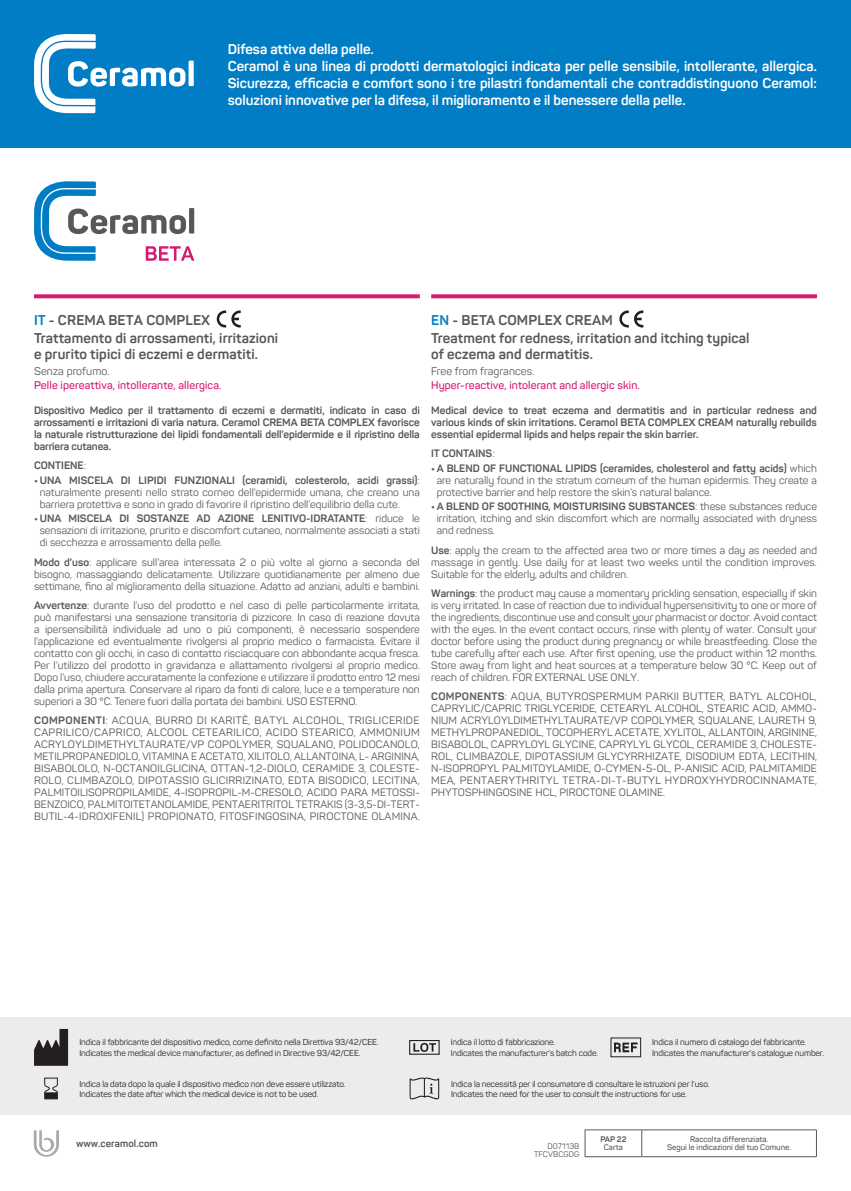
<style>
.page{position:relative;width:851px;height:1191px;background:#fff}
.page>*{position:absolute;margin:0;border:0;box-sizing:border-box;transform-origin:0 0}
.t1{font:700 14px/17px "Panton";color:#fff}
.t2{font:700 14px/18.8px "Panton";letter-spacing:.01em;color:#57585a}
.t3{font:600 11px "Panton";letter-spacing:.01em;color:#d51a70}
.t4{font:11px "Panton";letter-spacing:.01em;color:#57585a}
.t5{font:10.6px/12px "Panton";color:#57585a;text-align:justify}
.t6{font:700 10.6px/12px "Panton";color:#57585a;text-align:justify}
.t7{font:700 10px "Panton";letter-spacing:.01em;color:#57585a}
.t8{font:8.4px/10.2px "Panton";letter-spacing:-.01em;color:#231f20}
.t9{font:600 8px/8px "Panton";color:#57585a;text-align:center}
.t10{font:8px/8px "Panton";letter-spacing:.01em;color:#57585a;text-align:right}
.t11{font:700 8px "Panton";color:#57585a}
.s1{color:#007dc5}
.s2{font-weight:400}
.s3{font-weight:700}
</style>
<div class="page">
<div style="left:0;top:1017px;width:850px;height:98px;background:#ececee"></div>
<svg style="left:34px;top:1029px;width:34px;height:36px"></svg>
<svg style="left:44px;top:1077px;width:14px;height:22px"></svg>
<svg style="left:413px;top:1043px;width:23px;height:9px"></svg>
<div style="left:409px;top:1040px;width:30px;height:14px;border:1px solid #231f20"></div>
<div style="left:610px;top:1037px;width:31px;height:20px;border:1px solid #231f20"></div>
<svg style="left:614px;top:1042px;width:23px;height:10px"></svg>
<svg style="left:409px;top:1077px;width:30px;height:22px"></svg>
<svg style="left:584px;top:1130px;width:1px;height:26px"></svg>
<hr style="left:584px;top:1129px;width:57px;height:1px;background:#57585a">
<hr style="left:584px;top:1156px;width:57px;height:1px;background:#57585a">
<svg style="left:641px;top:1130px;width:1px;height:26px"></svg>
<hr style="left:641px;top:1129px;width:175px;height:1px;background:#57585a">
<svg style="left:816px;top:1130px;width:1px;height:26px"></svg>
<hr style="left:641px;top:1156px;width:175px;height:1px;background:#57585a">
<svg style="left:34px;top:1130px;width:25px;height:26px"></svg>
<div style="left:0;top:0;width:850px;height:148px;background:#007dc5"></div>
<div style="left:188px;top:61px;width:6px;height:25px;background:#fff"></div>
<svg style="left:34px;top:34px;width:151px;height:79px"></svg>
<svg style="left:34px;top:294px;width:386px;height:4px;background:#d82b7b"></svg>
<svg style="left:217px;top:310px;width:24px;height:17px"></svg>
<svg style="left:431px;top:294px;width:385px;height:4px;background:#d82b7b"></svg>
<svg style="left:619px;top:310px;width:24px;height:17px"></svg>
<svg style="left:34px;top:181px;width:160px;height:80px"></svg>
<p class="t1" style="left:228px;top:41px;width:590px">Difesa attiva della pelle.<br>Ceramol è una linea di prodotti dermatologici indicata per pelle sensibile, intollerante, allergica.<br>Sicurezza, efficacia e comfort sono i tre pilastri fondamentali che contraddistinguono Ceramol: soluzioni innovative per la difesa, il miglioramento e il benessere della pelle.</p>
<h1 class="t2" style="left:34px;top:310px;width:245px"><span class="s1">IT</span> - CREMA BETA COMPLEX<br>Trattamento di arrossamenti, irritazioni</h1>
<h1 class="t2" style="left:34px;top:345px;width:225px">e prurito tipici di eczemi e dermatiti.</h1>
<p class="t4" style="left:34px;top:365px;width:77px">Senza profumo.</p>
<p class="t3" style="left:34px;top:378px;width:189px">Pelle ipereattiva, intollerante, allergica.</p>
<p class="t6" style="left:34px;top:404px;width:387px">Dispositivo Medico per il trattamento di eczemi e dermatiti, indicato in caso di arrossamenti e irritazioni di varia natura. Ceramol CREMA BETA COMPLEX favorisce la naturale ristrutturazione dei lipidi fondamentali dell’epidermide e il ripristino della barriera cutanea.</p>
<p class="t6" style="left:34px;top:459px;width:53px">CONTIENE<span class="s2">:</span></p>
<p class="t5" style="left:40px;top:474px;width:381px;text-indent:-6px"><span class="s3">• UNA MISCELA DI LIPIDI FUNZIONALI (ceramidi, colesterolo, acidi grassi)</span>: naturalmente presenti nello strato corneo dell’epidermide umana, che creano una barriera protettiva e sono in grado di favorire il ripristino dell’equilibrio della cute.</p>
<p class="t5" style="left:40px;top:512px;width:381px;text-indent:-6px"><span class="s3">• UNA MISCELA DI SOSTANZE AD AZIONE LENITIVO-IDRATANTE</span>: riduce le sensazioni di irritazione, prurito e discomfort cutaneo, normalmente associati a stati di secchezza e arrossamento della pelle.</p>
<p class="t5" style="left:34px;top:556px;width:387px"><span class="s3">Modo d’uso</span>: applicare sull’area interessata 2 o più volte al giorno a seconda del bisogno, massaggiando delicatamente. Utilizzare quotidianamente per almeno due settimane, fino al miglioramento della situazione. Adatto ad anziani, adulti e bambini.</p>
<p class="t5" style="left:34px;top:599px;width:387px"><span class="s3">Avvertenze</span>: durante l’uso del prodotto e nel caso di pelle particolarmente irritata, può manifestarsi una sensazione transitoria di pizzicore. In caso di reazione dovuta a ipersensibilità individuale ad uno o più componenti, è necessario sospendere l’applicazione ed eventualmente rivolgersi al proprio medico o farmacista. Evitare il contatto con gli occhi, in caso di contatto risciacquare con abbondante acqua fresca.<br>Per l’utilizzo del prodotto in gravidanza e allattamento rivolgersi al proprio medico.<br>Dopo l’uso, chiudere accuratamente la confezione e utilizzare il prodotto entro 12 mesi dalla prima apertura. Conservare al riparo da fonti di calore, luce e a temperature non superiori a 30 °C. Tenere fuori dalla portata dei bambini. USO ESTERNO.</p>
<p class="t5" style="left:34px;top:714px;width:387px"><span class="s3">COMPONENTI</span>: ACQUA, BURRO DI KARITÈ, BATYL ALCOHOL, TRIGLICERIDE CAPRILICO/CAPRICO, ALCOOL CETEARILICO, ACIDO STEARICO, AMMONIUM ACRYLOYLDIMETHYLTAURATE/VP COPOLYMER, SQUALANO, POLIDOCANOLO, METILPROPANEDIOLO, VITAMINA E ACETATO, XILITOLO, ALLANTOINA, L- ARGININA, BISABOLOLO, N-OCTANOILGLICINA, OTTAN-1,2-DIOLO, CERAMIDE 3, COLESTE-ROLO, CLIMBAZOLO, DIPOTASSIO GLICIRRIZINATO, EDTA BISODICO, LECITINA, PALMITOILISOPROPILAMIDE, 4-ISOPROPIL-M-CRESOLO, ACIDO PARA METOSSI-BENZOICO, PALMITOITETANOLAMIDE, PENTAERITRITOL TETRAKIS (3-3,5-DI-TERT-BUTIL-4-IDROXIFENIL) PROPIONATO, FITOSFINGOSINA, PIROCTONE OLAMINA.</p>
<h1 class="t2" style="left:431px;top:310px;width:320px"><span class="s1">EN</span> - BETA COMPLEX CREAM<br>Treatment for redness, irritation and itching typical</h1>
<h1 class="t2" style="left:431px;top:345px;width:163px">of eczema and dermatitis.</h1>
<p class="t4" style="left:431px;top:365px;width:105px">Free from fragrances.</p>
<p class="t3" style="left:431px;top:378px;width:210px">Hyper-reactive, intolerant and allergic skin.</p>
<p class="t6" style="left:431px;top:404px;width:387px">Medical device to treat eczema and dermatitis and in particular redness and various kinds of skin irritations. Ceramol BETA COMPLEX CREAM naturally rebuilds essential epidermal lipids and helps repair the skin barrier.</p>
<p class="t6" style="left:431px;top:447px;width:65px">IT CONTAINS<span class="s2">:</span></p>
<p class="t5" style="left:437px;top:462px;width:381px;text-indent:-6px"><span class="s3">• A BLEND OF FUNCTIONAL LIPIDS (ceramides, cholesterol and fatty acids)</span> which are naturally found in the stratum corneum of the human epidermis. They create a protective barrier and help restore the skin’s natural balance.</p>
<p class="t5" style="left:437px;top:500px;width:381px;text-indent:-6px"><span class="s3">• A BLEND OF SOOTHING, MOISTURISING SUBSTANCES</span>: these substances reduce irritation, itching and skin discomfort which are normally associated with dryness and redness.</p>
<p class="t5" style="left:431px;top:544px;width:387px"><span class="s3">Use</span>: apply the cream to the affected area two or more times a day as needed and massage in gently. Use daily for at least two weeks until the condition improves.<br>Suitable for the elderly, adults and children.</p>
<p class="t5" style="left:431px;top:587px;width:387px"><span class="s3">Warnings</span>: the product may cause a momentary prickling sensation, especially if skin is very irritated. In case of reaction due to individual hypersensitivity to one or more of the ingredients, discontinue use and consult your pharmacist or doctor. Avoid contact with the eyes. In the event contact occurs, rinse with plenty of water. Consult your doctor before using the product during pregnancy or while breastfeeding. Close the tube carefully after each use. After first opening, use the product within 12 months.<br>Store away from light and heat sources at a temperature below 30 °C. Keep out of reach of children. FOR EXTERNAL USE ONLY.</p>
<p class="t5" style="left:431px;top:690px;width:387px"><span class="s3">COMPONENTS</span>: AQUA, BUTYROSPERMUM PARKII BUTTER, BATYL ALCOHOL, CAPRYLIC/CAPRIC TRIGLYCERIDE, CETEARYL ALCOHOL, STEARIC ACID, AMMO-NIUM ACRYLOYLDIMETHYLTAURATE/VP COPOLYMER, SQUALANE, LAURETH 9, METHYLPROPANEDIOL, TOCOPHERYL ACETATE, XYLITOL, ALLANTOIN, ARGININE, BISABOLOL, CAPRYLOYL GLYCINE, CAPRYLYL GLYCOL, CERAMIDE 3, CHOLESTE-ROL, CLIMBAZOLE, DIPOTASSIUM GLYCYRRHIZATE, DISODIUM EDTA, LECITHIN, N-ISOPROPYL PALMITOYLAMIDE, O-CYMEN-5-OL, P-ANISIC ACID, PALMITAMIDE MEA, PENTAERYTHRITYL TETRA-DI-T-BUTYL HYDROXYHYDROCINNAMATE, PHYTOSPHINGOSINE HCL, PIROCTONE OLAMINE.</p>
<p class="t8" style="left:79px;top:1037px;width:300px">Indica il fabbricante del dispositivo medico, come definito nella Direttiva 93/42/CEE.<br>Indicates the medical device manufacturer, as defined in Directive 93/42/CEE.</p>
<p class="t8" style="left:79px;top:1078px;width:267px">Indica la data dopo la quale il dispositivo medico non deve essere utilizzato.<br>Indicates the date after which the medical device is not to be used.</p>
<p class="t8" style="left:450px;top:1037px;width:149px">Indica il lotto di fabbricazione.<br>Indicates the manufacturer’s batch code.</p>
<p class="t8" style="left:652px;top:1037px;width:174px">Indica il numero di catalogo del fabbricante.<br>Indicates the manufacturer’s catalogue number.</p>
<p class="t8" style="left:451px;top:1078px;width:260px">Indica la necessità per il consumatore di consultare le istruzioni per l’uso.<br>Indicates the need for the user to consult the instructions for use.</p>
<p class="t7" style="left:76px;top:1137px;width:83px">www.ceramol.com</p>
<p class="t10" style="left:534px;top:1141px;width:47px">D07113B<br>TFCVBCGDG</p>
<p class="t11" style="left:600px;top:1134px;width:28px">PAP 22</p>
<p class="t9" style="left:603px;top:1143px;width:21px">Carta</p>
<p class="t9" style="left:667px;top:1135px;width:125px">Raccolta differenziata.<br>Segui le indicazioni del tuo Comune.</p>
</div>
